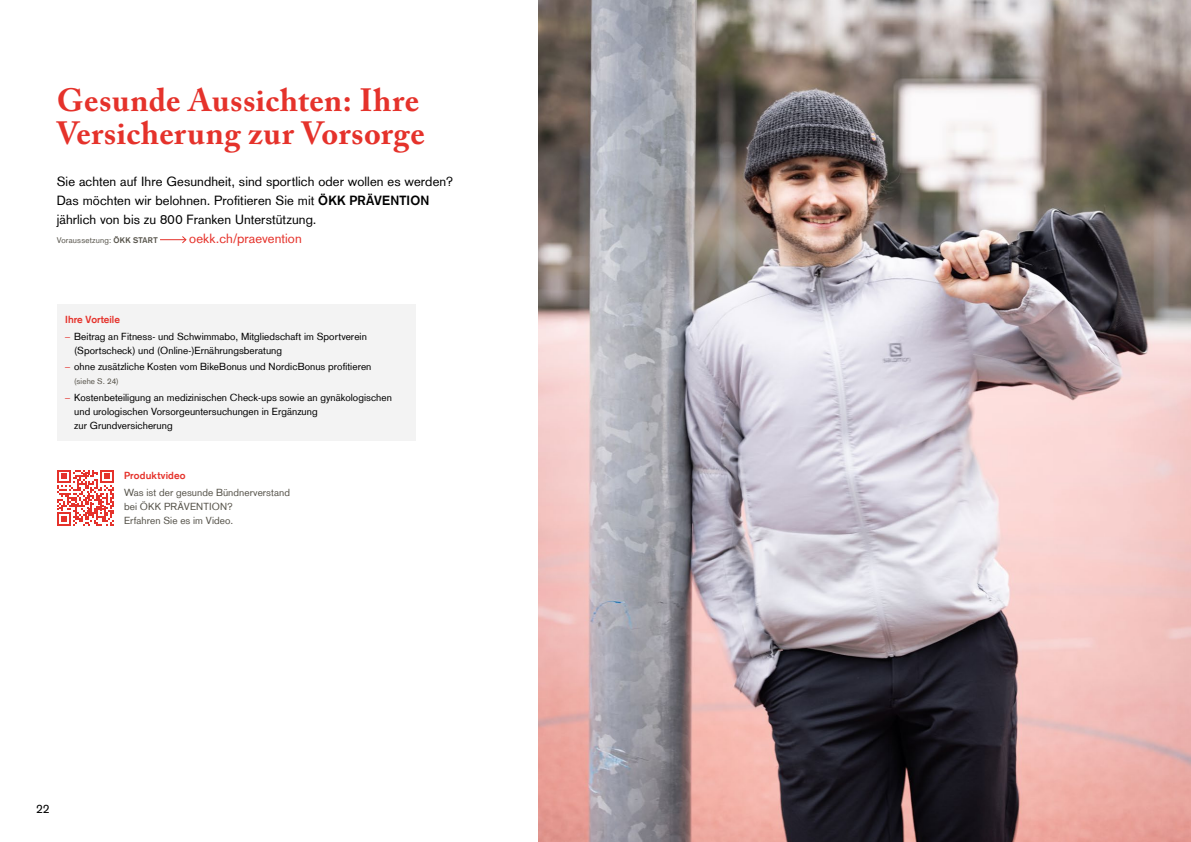
<style>
.page{position:relative;width:1191px;height:842px;background:#fff}
.page>*{position:absolute;margin:0;border:0;box-sizing:border-box;transform-origin:0 0}
.t1{font:700 32px/33px "Adobe Caslon Pro";letter-spacing:.015em;color:#e5322b}
.t2{font:13px/19px "Basic Commercial LT Com";letter-spacing:.01em;color:#000}
.t3{font:13px "Basic Commercial LT Com";letter-spacing:.005em;color:#e5322b}
.t4{font:12px "Basic Commercial LT Com";color:#000}
.t5{font:10px/14px "Basic Commercial LT Com";letter-spacing:.005em;color:#000}
.t6{font:10px/14px "Basic Commercial LT Com";letter-spacing:.005em;color:#57544b}
.t7{font:700 10px "Basic Commercial LT Com";letter-spacing:.01em;color:#e5322b}
.t8{font:8px "Basic Commercial LT Com";letter-spacing:.02em;color:#57544b}
.s1{font-weight:700}
.s2{color:#e5322b}
</style>
<div class="page">
<img style="left:539px;top:0;width:652px;height:842px">
<svg style="left:160px;top:236px;width:27px;height:8px"></svg>
<div style="left:57px;top:304px;width:358px;height:137px;background:#f3f3f3"></div>
<svg style="left:57px;top:470px;width:57px;height:56px"></svg>
<h1 class="t1" style="left:57px;top:84px;width:369px">Gesunde Aussichten: Ihre<br>Versicherung zur Vorsorge</h1>
<h2 class="t2" style="left:57px;top:172px;width:398px">Sie achten auf Ihre Gesundheit, sind sportlich oder wollen es werden?<br>Das möchten wir belohnen. Profitieren Sie mit <span class="s1">ÖKK PRÄVENTION </span>jährlich von bis zu 800 Franken Unterstützung.</h2>
<p class="t8" style="left:57px;top:236px;width:102px">Voraussetzung: <span class="s1">ÖKK START</span></p>
<h2 class="t3" style="left:189px;top:231px;width:114px">oekk.ch/praevention</h2>
<p class="t7" style="left:65px;top:313px;width:56px">Ihre Vorteile</p>
<p class="t5" style="left:74px;top:329px;width:294px;text-indent:-9px"><span class="s2">–</span> Beitrag an Fitness- und Schwimmabo, Mitgliedschaft im Sportverein (Sportscheck) und (Online-)Ernährungsberatung</p>
<p class="t5" style="left:65px;top:360px;width:308px"><span class="s2">–</span> ohne zusätzliche Kosten vom BikeBonus und NordicBonus profitieren</p>
<p class="t8" style="left:74px;top:377px;width:46px">(siehe S. 24)</p>
<p class="t5" style="left:74px;top:391px;width:319px;text-indent:-9px"><span class="s2">–</span> Kostenbeteiligung an medizinischen Check-ups sowie an gynäkologischen und urologischen Vorsorgeuntersuchungen in Ergänzung<br>zur Grundversicherung</p>
<p class="t7" style="left:124px;top:469px;width:63px">Produktvideo</p>
<p class="t6" style="left:124px;top:485px;width:167px">Was ist der gesunde Bündnerverstand bei ÖKK PRÄVENTION?<br>Erfahren Sie es im Video.</p>
<p class="t4" style="left:36px;top:801px;width:15px">22</p>
</div>
